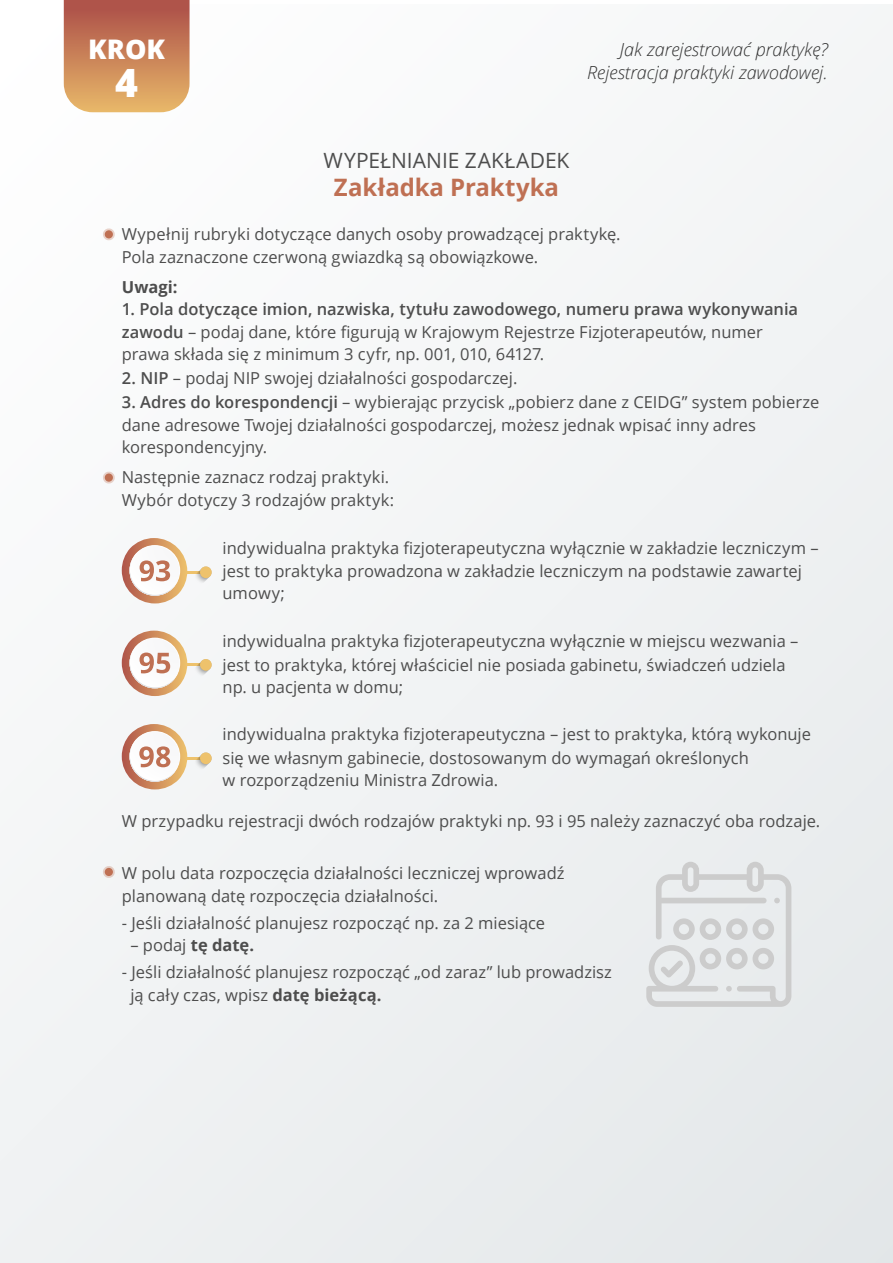
<style>
.page{position:relative;width:893px;height:1263px;background:#fff}
.page>*{position:absolute;margin:0;border:0;box-sizing:border-box;transform-origin:0 0}
.t1{font:800 39px "Open Sans";color:#fff}
.t2{font:800 27px "Open Sans";color:#fff}
.t3{font:700 24px "Open Sans";letter-spacing:-.005em;color:#bf7053}
.t4{font:21px "Open Sans";letter-spacing:.01em;color:#4d4d4d}
.t5{font:italic 300 18px/22.5px "Open Sans";color:#333;text-align:right}
.t6{font:16.5px/22.5px "Open Sans";color:#4d4d4d}
.t7{font:700 16.5px "Open Sans";letter-spacing:.005em;color:#4d4d4d}
.s1{font-weight:600}
.s2{font-weight:400}
.s3{font-weight:700}
</style>
<div class="page">
<div style="left:0;top:4px;width:893px;height:1259px;background:#f2f3f4"></div>
<svg style="left:64px;top:0;width:126px;height:112px;background:#c9835b"></svg>
<svg style="left:103px;top:228px;width:12px;height:12px"></svg>
<svg style="left:103px;top:866px;width:12px;height:12px"></svg>
<svg style="left:103px;top:472px;width:12px;height:11px"></svg>
<hr style="left:171px;top:571px;width:35px;height:3px;background:#eec26c">
<svg style="left:196px;top:569px;width:16px;height:13px"></svg>
<div style="left:200px;top:566px;width:12px;height:12px;background:#eec26c;border-radius:50%"></div>
<svg style="left:122px;top:538px;width:65px;height:65px"></svg>
<hr style="left:171px;top:663px;width:35px;height:3px;background:#eec26c">
<svg style="left:196px;top:659px;width:16px;height:16px"></svg>
<div style="left:200px;top:659px;width:12px;height:12px;background:#eec26c;border-radius:50%"></div>
<svg style="left:122px;top:631px;width:65px;height:65px"></svg>
<hr style="left:171px;top:757px;width:35px;height:3px;background:#eec26c">
<svg style="left:196px;top:755px;width:16px;height:13px"></svg>
<div style="left:200px;top:752px;width:12px;height:12px;background:#eec26c;border-radius:50%"></div>
<svg style="left:122px;top:724px;width:65px;height:65px"></svg>
<svg style="left:646px;top:862px;width:145px;height:145px"></svg>
<h2 class="t2" style="left:88px;top:29px;width:78px">KROK</h2>
<h1 class="t1" style="left:115px;top:53px;width:24px">4</h1>
<p class="t5" style="left:587px;top:38px;width:242px">Jak zarejestrować praktykę?<br>Rejestracja praktyki zawodowej.</p>
<p class="t4" style="left:324px;top:146px;width:247px">WYPEŁNIANIE ZAKŁADEK</p>
<h3 class="t3" style="left:334px;top:171px;width:227px">Zakładka Praktyka</h3>
<p class="t6" style="left:122px;top:223px;width:500px">Wypełnij rubryki dotyczące danych osoby prowadzącej praktykę.<br>Pola zaznaczone czerwoną gwiazdką są obowiązkowe.</p>
<p class="t7" style="left:122px;top:275px;width:57px">Uwagi:</p>
<p class="t6" style="left:122px;top:298px;width:678px"><span class="s1">1. Pola dotyczące imion, nazwiska, tytułu zawodowego, numeru prawa wykonywania zawodu</span> – podaj dane, które figurują w Krajowym Rejestrze Fizjoterapeutów, numer prawa składa się z minimum 3 cyfr, np. 001, 010, 64127.</p>
<p class="t6" style="left:122px;top:367px;width:397px"><span class="s1">2. NIP</span> – podaj NIP swojej działalności gospodarczej.</p>
<p class="t6" style="left:122px;top:391px;width:699px"><span class="s1">3. Adres do korespondencji</span> – wybierając przycisk „pobierz dane z CEIDG” system pobierze dane adresowe Twojej działalności gospodarczej, możesz jednak wpisać inny adres korespondencyjny.</p>
<p class="t6" style="left:122px;top:466px;width:274px">Następnie zaznacz rodzaj praktyki.<br>Wybór dotyczy 3 rodzajów praktyk:</p>
<p class="t6" style="left:223px;top:536px;width:598px">indywidualna praktyka fizjoterapeutyczna wyłącznie w zakładzie leczniczym – jest to praktyka prowadzona w zakładzie leczniczym na podstawie zawartej umowy;</p>
<p class="t6" style="left:223px;top:628px;width:577px;line-height:24px">indywidualna praktyka fizjoterapeutyczna wyłącznie w miejscu wezwania – jest to praktyka, której właściciel nie posiada gabinetu, świadczeń udziela</p>
<p class="t6" style="left:223px;top:675px;width:182px">np. u pacjenta w domu;</p>
<p class="t6" style="left:223px;top:721px;width:590px;line-height:24px">indywidualna praktyka fizjoterapeutyczna – jest to praktyka, którą wykonuje się we własnym gabinecie, dostosowanym do wymagań określonych</p>
<p class="t6" style="left:223px;top:769px;width:277px">w rozporządzeniu Ministra Zdrowia.</p>
<p class="t6" style="left:122px;top:810px;width:700px">W przypadku rejestracji dwóch rodzajów praktyki np. 93 i 95 należy zaznaczyć oba rodzaje.</p>
<p class="t6" style="left:122px;top:861px;width:444px">W polu data rozpoczęcia działalności leczniczej wprowadź planowaną datę rozpoczęcia działalności.</p>
<p class="t6" style="left:122px;top:911px;width:425px">- Jeśli działalność planujesz rozpocząć np. za 2 miesiące</p>
<p class="t7" style="left:130px;top:933px;width:125px"><span class="s2">– podaj</span> tę datę.</p>
<p class="t6" style="left:130px;top:960px;width:483px;text-indent:-9px">- Jeśli działalność planujesz rozpocząć „od zaraz” lub prowadzisz ją cały czas, wpisz <span class="s3">datę bieżącą.</span></p>
</div>
